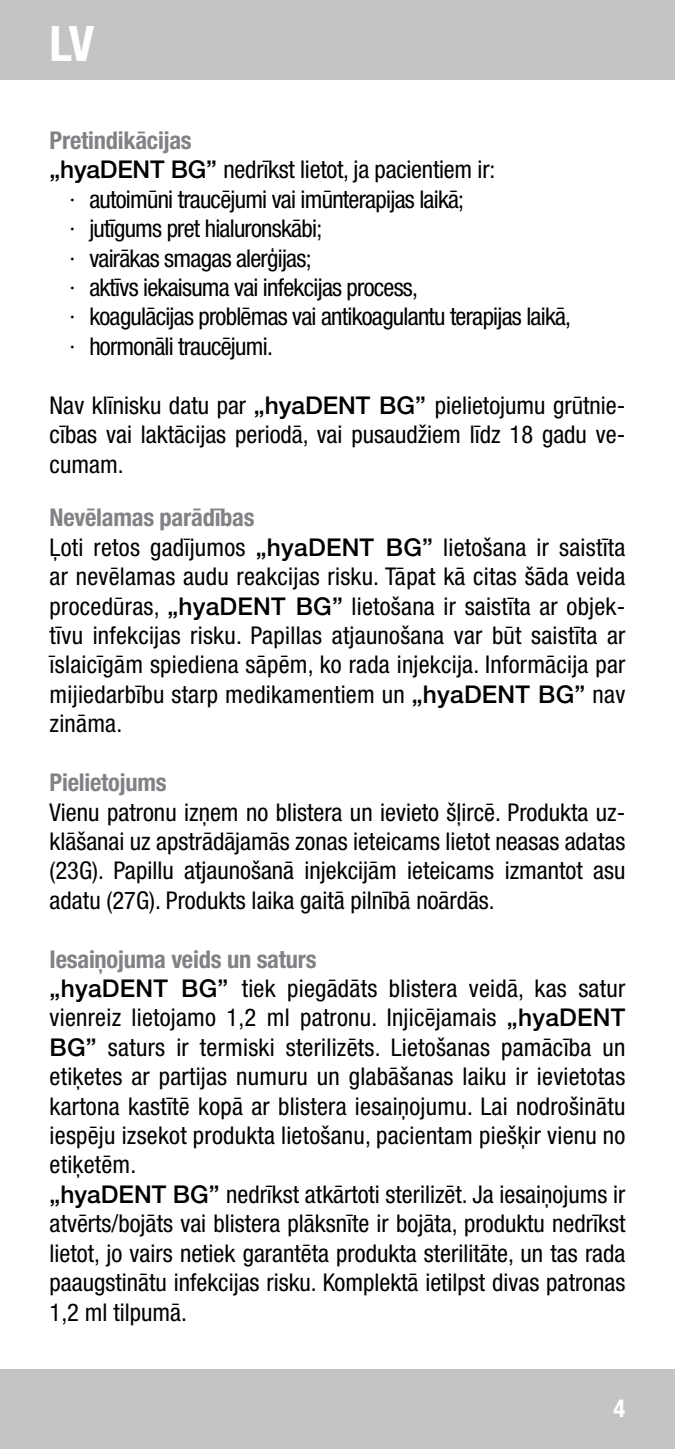
<style>
.page{position:relative;width:675px;height:1449px;background:#fff}
.page>*{position:absolute;margin:0;border:0;box-sizing:border-box;transform-origin:0 0}
.t1{font:700 condensed 49px "Helvetica Neue LT Std";color:#fff}
.t2{font:condensed 24.5px/29.4px "Helvetica Neue LT Pro";letter-spacing:.01em;color:#000;text-align:justify}
.t3{font:condensed 24.5px "Helvetica Neue LT Pro";letter-spacing:-.03em;color:#000}
.t4{font:condensed 24.5px "Helvetica Neue LT Pro";letter-spacing:-.01em;color:#000}
.t5{font:700 condensed 24.5px "Helvetica Neue LT Pro";letter-spacing:-.01em;color:#808285}
.t6{font:700 condensed 24.5px "Helvetica Neue LT Std";color:#fff}
.s1{font-weight:500;font-stretch:normal}
.s2{font-weight:700;color:#808285}
</style>
<div class="page">
<div style="left:0;top:0;width:675px;height:79px;background:#c2c4c6"></div>
<div style="left:0;top:1369px;width:675px;height:80px;background:#c2c4c6"></div>
<h1 class="t1" style="left:50px;top:14px;width:46px">LV</h1>
<p class="t5" style="left:50px;top:125px;width:144px">Pretindikācijas</p>
<p class="t4" style="left:50px;top:156px;width:447px"><span class="s1">„hyaDENT BG”</span> nedrīkst lietot, ja pacientiem ir:</p>
<p class="t3" style="left:69px;top:185px;width:396px">· autoimūni traucējumi vai imūnterapijas laikā;</p>
<p class="t3" style="left:69px;top:214px;width:254px">· jutīgums pret hialuronskābi;</p>
<p class="t3" style="left:69px;top:244px;width:243px">· vairākas smagas alerģijas;</p>
<p class="t3" style="left:69px;top:273px;width:350px">· aktīvs iekaisuma vai infekcijas process,</p>
<p class="t3" style="left:69px;top:303px;width:503px">· koagulācijas problēmas vai antikoagulantu terapijas laikā,</p>
<p class="t3" style="left:69px;top:332px;width:205px">· hormonāli traucējumi.</p>
<p class="t2" style="left:50px;top:390px;width:577px">Nav klīnisku datu par <span class="s1">„hyaDENT BG”</span> pielietojumu grūtnie&shy;cības vai laktācijas periodā, vai pusaudžiem līdz 18 gadu ve&shy;cumam.</p>
<p class="t2" style="left:50px;top:503px;width:577px;text-align:left"><span class="s2">Nevēlamas parādības<br></span>Ļoti retos gadījumos <span class="s1">„hyaDENT BG”</span> lietošana ir saistīta ar nevēlamas audu reakcijas risku. Tāpat kā citas šāda veida procedūras, <span class="s1">„hyaDENT BG”</span> lietošana ir saistīta ar objek&shy;tīvu infekcijas risku. Papillas atjaunošana var būt saistīta ar īslaicīgām spiediena sāpēm, ko rada injekcija. Informācija par mijiedarbību starp medikamentiem un <span class="s1">„hyaDENT BG”</span> nav zināma.</p>
<p class="t5" style="left:50px;top:767px;width:118px">Pielietojums</p>
<p class="t2" style="left:50px;top:797px;width:577px">Vienu patronu izņem no blistera un ievieto šļircē. Produkta uz&shy;klāšanai uz apstrādājamās zonas ieteicams lietot neasas adatas (23G). Papillu atjaunošanā injekcijām ieteicams izmantot asu adatu (27G). Produkts laika gaitā pilnībā noārdās.</p>
<p class="t2" style="left:50px;top:944px;width:577px;text-align:left"><span class="s2">Iesaiņojuma veids un saturs<br></span><span class="s1">„hyaDENT BG”</span> tiek piegādāts blistera veidā, kas satur vienreiz lietojamo 1,2 ml patronu. Injicējamais <span class="s1">„hyaDENT BG”</span> saturs ir termiski sterilizēts. Lietošanas pamācība un etiķetes ar partijas numuru un glabāšanas laiku ir ievietotas kartona kastītē kopā ar blistera iesaiņojumu. Lai nodrošinātu iespēju izsekot produkta lietošanu, pacientam piešķir vienu no etiķetēm.<br><span class="s1">„hyaDENT BG”</span> nedrīkst atkārtoti sterilizēt. Ja iesaiņojums ir atvērts/bojāts vai blistera plāksnīte ir bojāta, produktu nedrīkst lietot, jo vairs netiek garantēta produkta sterilitāte, un tas rada paaugstinātu infekcijas risku. Komplektā ietilpst divas patronas 1,2 ml tilpumā.</p>
<p class="t6" style="left:613px;top:1393px;width:13px">4</p>
</div>
